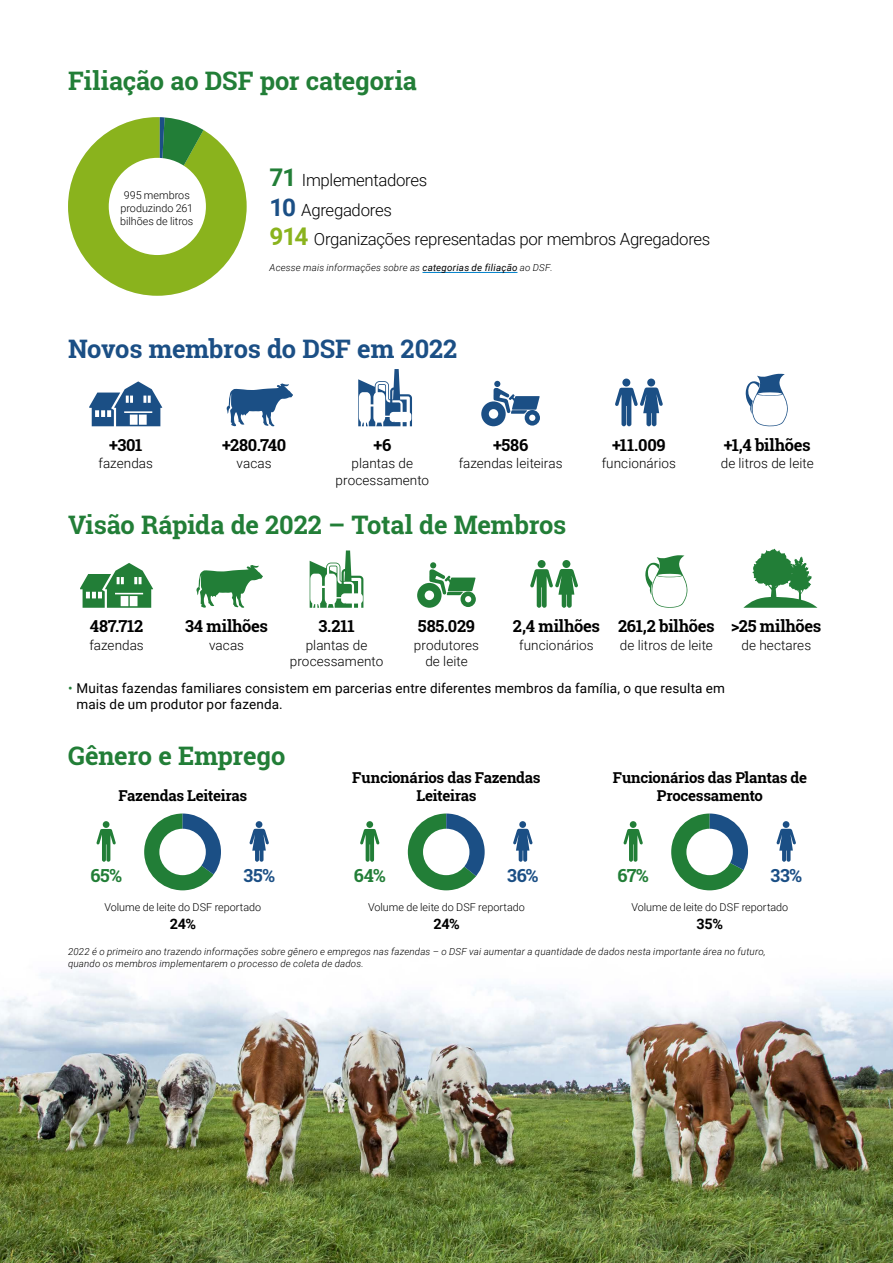
<style>
.page{position:relative;width:893px;height:1263px;background:#fff}
.page>*{position:absolute;margin:0;border:0;box-sizing:border-box;transform-origin:0 0}
.t1{font:700 25.5px "Roboto Slab";letter-spacing:-.005em;color:#227e37}
.t2{font:700 25.5px "Roboto Slab";letter-spacing:-.01em;color:#1b4f85}
.t3{font:700 18px "Roboto Slab";color:#227e37}
.t4{font:700 18px "Roboto Slab";color:#1b4f85}
.t5{font:300 16.8px/29.2px "Roboto";letter-spacing:-.02em;color:#000}
.t6{font:700 16.5px "Roboto Slab";letter-spacing:-.015em;color:#000}
.t7{font:700 15px/18px "Roboto Slab";letter-spacing:-.02em;color:#000;text-align:center}
.t8{font:700 14.4px "Roboto";color:#000}
.t9{font:300 13.5px/16.2px "Roboto";letter-spacing:.005em;color:#000;text-align:center}
.t10{font:13.5px/16.5px "Roboto";letter-spacing:.01em;color:#000}
.t11{font:300 10.8px/12.9px "Roboto";color:#000;text-align:center}
.t12{font:italic 300 9.75px/11.7px "Roboto";letter-spacing:.02em;color:#000}
.s1{font-weight:700;font-size:24.3px;color:#227e37}
.s2{font-weight:700;font-size:24.3px;color:#1b4f85}
.s3{font-weight:700;font-size:24.3px;color:#8ab31d}
.s4{font-weight:400}
.s5{color:#227e37}
</style>
<div class="page">
<svg style="left:144px;top:813px;width:77px;height:77px"></svg>
<div style="left:159px;top:829px;width:47px;height:46px;background:#fff;border-radius:50%"></div>
<svg style="left:249px;top:821px;width:20px;height:41px"></svg>
<svg style="left:96px;top:821px;width:20px;height:41px"></svg>
<img style="left:0;top:971px;width:893px;height:292px">
<svg style="left:68px;top:117px;width:179px;height:179px"></svg>
<div style="left:109px;top:158px;width:97px;height:97px;background:#fff;border-radius:50%"></div>
<hr style="left:422px;top:272px;width:95px;height:1px;background:#0082ca">
<svg style="left:310px;top:550px;width:53px;height:58px"></svg>
<svg style="left:227px;top:384px;width:66px;height:42px"></svg>
<svg style="left:196px;top:565px;width:67px;height:43px"></svg>
<svg style="left:746px;top:374px;width:42px;height:52px"></svg>
<svg style="left:645px;top:555px;width:42px;height:53px"></svg>
<svg style="left:481px;top:381px;width:59px;height:45px"></svg>
<svg style="left:417px;top:562px;width:59px;height:46px"></svg>
<svg style="left:89px;top:381px;width:73px;height:45px"></svg>
<svg style="left:80px;top:563px;width:73px;height:45px"></svg>
<svg style="left:358px;top:369px;width:54px;height:57px"></svg>
<svg style="left:743px;top:549px;width:74px;height:59px"></svg>
<svg style="left:615px;top:379px;width:48px;height:47px"></svg>
<svg style="left:530px;top:560px;width:48px;height:48px"></svg>
<svg style="left:671px;top:813px;width:77px;height:77px"></svg>
<div style="left:686px;top:829px;width:47px;height:46px;background:#fff;border-radius:50%"></div>
<svg style="left:776px;top:821px;width:20px;height:41px"></svg>
<svg style="left:623px;top:821px;width:20px;height:41px"></svg>
<svg style="left:408px;top:813px;width:77px;height:77px"></svg>
<div style="left:423px;top:829px;width:46px;height:46px;background:#fff;border-radius:50%"></div>
<svg style="left:513px;top:821px;width:20px;height:41px"></svg>
<svg style="left:360px;top:821px;width:20px;height:41px"></svg>
<h1 class="t1" style="left:68px;top:64px;width:350px">Filiação ao DSF por categoria</h1>
<p class="t11" style="left:120px;top:188px;width:75px">995 membros produzindo 261 bilhões de litros</p>
<h3 class="t5" style="left:270px;top:165px;width:442px"><span class="s1">71</span> Implementadores<br><span class="s2">10</span> Agregadores<br><span class="s3">914</span> Organizações representadas por membros Agregadores</h3>
<p class="t12" style="left:270px;top:261px;width:285px">Acesse mais informações sobre as <span class="s4">categorias de filiação</span> ao DSF.</p>
<h1 class="t2" style="left:68px;top:331px;width:391px">Novos membros do DSF em 2022</h1>
<h3 class="t6" style="left:109px;top:433px;width:35px">+301</h3>
<h3 class="t9" style="left:99px;top:455px;width:56px">fazendas</h3>
<h3 class="t6" style="left:222px;top:433px;width:66px">+280.740</h3>
<h3 class="t9" style="left:237px;top:455px;width:36px">vacas</h3>
<h3 class="t6" style="left:373px;top:433px;width:19px">+6</h3>
<h3 class="t9" style="left:336px;top:455px;width:95px">plantas de processamento</h3>
<h3 class="t6" style="left:493px;top:433px;width:37px">+586</h3>
<h3 class="t9" style="left:459px;top:455px;width:105px">fazendas leiteiras</h3>
<h1 class="t1" style="left:68px;top:508px;width:500px">Visão Rápida de 2022 – Total de Membros</h1>
<h3 class="t6" style="left:612px;top:433px;width:55px">+11.009</h3>
<h3 class="t9" style="left:602px;top:455px;width:76px">funcionários</h3>
<h3 class="t6" style="left:724px;top:433px;width:88px">+1,4 bilhões</h3>
<h3 class="t9" style="left:721px;top:455px;width:94px">de litros de leite</h3>
<h3 class="t6" style="left:90px;top:615px;width:55px">487.712</h3>
<h3 class="t9" style="left:89px;top:636px;width:56px">fazendas</h3>
<h3 class="t6" style="left:185px;top:615px;width:85px">34 milhões</h3>
<h3 class="t9" style="left:209px;top:636px;width:36px">vacas</h3>
<h3 class="t6" style="left:318px;top:615px;width:38px">3.211</h3>
<h3 class="t9" style="left:290px;top:636px;width:95px">plantas de processamento</h3>
<h3 class="t6" style="left:418px;top:615px;width:59px">585.029</h3>
<h3 class="t9" style="left:414px;top:636px;width:67px">produtores de leite</h3>
<h3 class="t6" style="left:513px;top:615px;width:89px">2,4 milhões</h3>
<h3 class="t9" style="left:519px;top:636px;width:76px">funcionários</h3>
<h3 class="t6" style="left:618px;top:615px;width:98px">261,2 bilhões</h3>
<h3 class="t9" style="left:620px;top:636px;width:94px">de litros de leite</h3>
<h3 class="t6" style="left:731px;top:615px;width:92px">&gt;25 milhões</h3>
<h3 class="t9" style="left:741px;top:636px;width:71px">de hectares</h3>
<h3 class="t10" style="left:77px;top:679px;width:650px;text-indent:-9px"><span class="s5">•</span> Muitas fazendas familiares consistem em parcerias entre diferentes membros da família, o que resulta em mais de um produtor por fazenda.</h3>
<h1 class="t1" style="left:68px;top:738px;width:219px">Gênero e Emprego</h1>
<h3 class="t7" style="left:118px;top:787px;width:130px">Fazendas Leiteiras</h3>
<h2 class="t3" style="left:90px;top:863px;width:33px">65%</h2>
<p class="t11" style="left:104px;top:901px;width:158px">Volume de leite do DSF reportado</p>
<h2 class="t4" style="left:243px;top:863px;width:33px">35%</h2>
<h3 class="t8" style="left:170px;top:914px;width:28px">24%</h3>
<h3 class="t7" style="left:352px;top:769px;width:190px">Funcionários das Fazendas<br>Leiteiras</h3>
<h3 class="t7" style="left:613px;top:769px;width:196px">Funcionários das Plantas de<br>Processamento</h3>
<h2 class="t3" style="left:354px;top:863px;width:33px">64%</h2>
<p class="t11" style="left:368px;top:901px;width:158px">Volume de leite do DSF reportado</p>
<h2 class="t4" style="left:507px;top:863px;width:33px">36%</h2>
<h2 class="t4" style="left:770px;top:863px;width:33px">33%</h2>
<h2 class="t3" style="left:617px;top:863px;width:33px">67%</h2>
<p class="t11" style="left:631px;top:901px;width:158px">Volume de leite do DSF reportado</p>
<h3 class="t8" style="left:433px;top:914px;width:28px">24%</h3>
<h3 class="t8" style="left:697px;top:914px;width:28px">35%</h3>
<p class="t12" style="left:68px;top:945px;width:699px">2022 é o primeiro ano trazendo informações sobre gênero e empregos nas fazendas – o DSF vai aumentar a quantidade de dados nesta importante área no futuro, quando os membros implementarem o processo de coleta de dados.</p>
</div>
